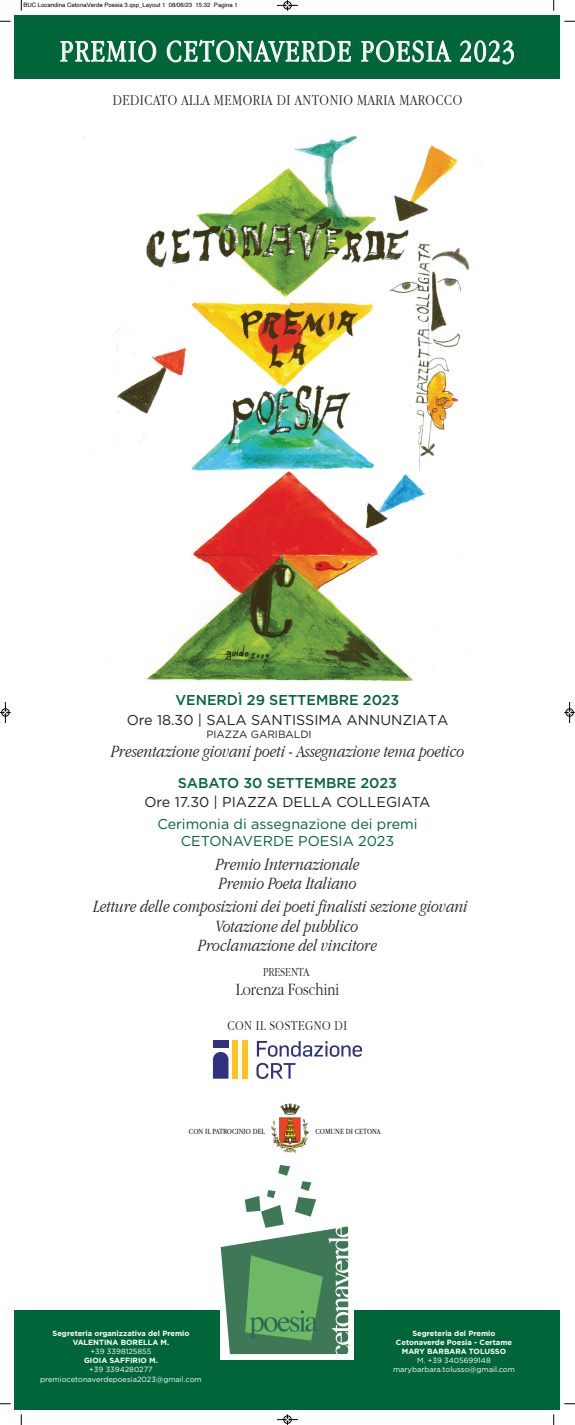
<style>
.page{position:relative;width:575px;height:1425px;background:#fff}
.page>*{position:absolute;margin:0;border:0;box-sizing:border-box;transform-origin:0 0}
.t1{font:300 31.5px "Apple Garamond";letter-spacing:.05em;color:#fff}
.t2{font:italic 300 18px/19.5px "Apple Garamond";color:#231f20}
.t3{font:300 18px "Apple Garamond";color:#231f20}
.t4{font:300 15.75px "Apple Garamond";letter-spacing:.035em;color:#231f20}
.t5{font:14.25px "Gotham";color:#231f20}
.t6{font:14.25px/17.1px "Gotham";color:#006539;text-align:center}
.t7{font:500 14.25px "Gotham";color:#006539}
.t8{font:300 14.25px "Apple Garamond";letter-spacing:.035em;color:#231f20}
.t9{font:300 12.75px "Apple Garamond";color:#231f20}
.t10{font:10.5px "Gotham";color:#231f20}
.t11{font:8.25px "Apple Garamond";color:#231f20}
.t12{font:700 7.5px/9px "Gotham";color:#fff;text-align:center}
.t13{font:7.5px/9.8px "Gotham";color:#fff;text-align:center}
.t14{font:6px "Helvetica";color:#000}
</style>
<div class="page">
<div style="left:15px;top:1310px;width:544px;height:100px;background:#006539"></div>
<div style="left:220px;top:1221px;width:134px;height:138px;background:#fff"></div>
<img style="left:84px;top:136px;width:405px;height:547px">
<div style="left:15px;top:15px;width:544px;height:64px;background:#006539"></div>
<svg style="left:61px;top:41px;width:95px;height:22px"></svg>
<svg style="left:167px;top:40px;width:183px;height:22px"></svg>
<svg style="left:361px;top:41px;width:89px;height:21px"></svg>
<svg style="left:460px;top:41px;width:53px;height:23px"></svg>
<img style="left:271px;top:1103px;width:37px;height:49px">
<svg style="left:278px;top:1165px;width:12px;height:10px"></svg>
<svg style="left:220px;top:1181px;width:129px;height:174px"></svg>
<svg style="left:277px;top:0;width:21px;height:11px"></svg>
<svg style="left:277px;top:1414px;width:21px;height:10px"></svg>
<svg style="left:0;top:702px;width:11px;height:21px"></svg>
<svg style="left:564px;top:702px;width:10px;height:21px"></svg>
<div style="left:232px;top:1040px;width:6px;height:38px;background:#fec221"></div>
<div style="left:242px;top:1040px;width:5px;height:38px;background:#fec221"></div>
<svg style="left:213px;top:1052px;width:15px;height:26px"></svg>
<div style="left:213px;top:1040px;width:15px;height:8px;background:#30317f"></div>
<svg style="left:256px;top:1041px;width:105px;height:15px"></svg>
<svg style="left:256px;top:1062px;width:39px;height:16px"></svg>
<p class="t14" style="left:24px;top:0;width:215px">BUC Locandina CetonaVerde Poesia 3.qxp_Layout 1 08/06/23 15:32 Pagina 1</p>
<h1 class="t1" style="left:60px;top:33px;width:456px">PREMIO CETONAVERDE POESIA 2023</h1>
<p class="t4" style="left:113px;top:91px;width:350px">DEDICATO ALLA MEMORIA DI ANTONIO MARIA MAROCCO</p>
<p class="t7" style="left:175px;top:690px;width:225px">VENERDÌ 29 SETTEMBRE 2023</p>
<p class="t5" style="left:126px;top:710px;width:323px">Ore 18.30 | SALA SANTISSIMA ANNUNZIATA</p>
<p class="t10" style="left:206px;top:727px;width:107px">PIAZZA GARIBALDI</p>
<p class="t2" style="left:111px;top:741px;width:354px">Presentazione giovani poeti - Assegnazione tema poetico</p>
<p class="t7" style="left:178px;top:773px;width:220px">SABATO 30 SETTEMBRE 2023</p>
<p class="t5" style="left:144px;top:793px;width:287px">Ore 17.30 | PIAZZA DELLA COLLEGIATA</p>
<p class="t6" style="left:157px;top:815px;width:261px">Cerimonia di assegnazione dei premi<br>CETONAVERDE POESIA 2023</p>
<p class="t2" style="left:215px;top:854px;width:145px">Premio Internazionale<br>Premio Poeta Italiano</p>
<p class="t2" style="left:93px;top:896px;width:376px">Letture delle composizioni dei poeti finalisti sezione giovani</p>
<p class="t2" style="left:216px;top:916px;width:144px">Votazione del pubblico</p>
<p class="t2" style="left:198px;top:935px;width:180px">Proclamazione del vincitore</p>
<p class="t9" style="left:263px;top:964px;width:47px">PRESENTA</p>
<p class="t3" style="left:235px;top:979px;width:105px">Lorenza Foschini</p>
<p class="t8" style="left:227px;top:1017px;width:121px">CON IL SOSTEGNO DI</p>
<p class="t11" style="left:189px;top:1126px;width:77px">CON IL PATROCINIO DEL</p>
<p class="t11" style="left:315px;top:1126px;width:67px">COMUNE DI CETONA</p>
<p class="t12" style="left:52px;top:1328px;width:138px">Segreteria organizzativa del Premio<br>VALENTINA BORELLA M.</p>
<p class="t13" style="left:90px;top:1346px;width:62px">+39 3398125855</p>
<p class="t12" style="left:84px;top:1355px;width:75px">GIOIA SAFFIRIO M.</p>
<p class="t13" style="left:40px;top:1364px;width:163px">+39 3394280277 premiocetonaverdepoesia2023@gmail.com</p>
<p class="t12" style="left:395px;top:1328px;width:117px">Segreteria del Premio<br>Cetonaverde Poesia - Certame<br>MARY BARBARA TOLUSSO</p>
<p class="t13" style="left:392px;top:1355px;width:123px;line-height:9px">M. +39 3405699148 marybarbara.tolusso@gmail.com</p>
</div>
